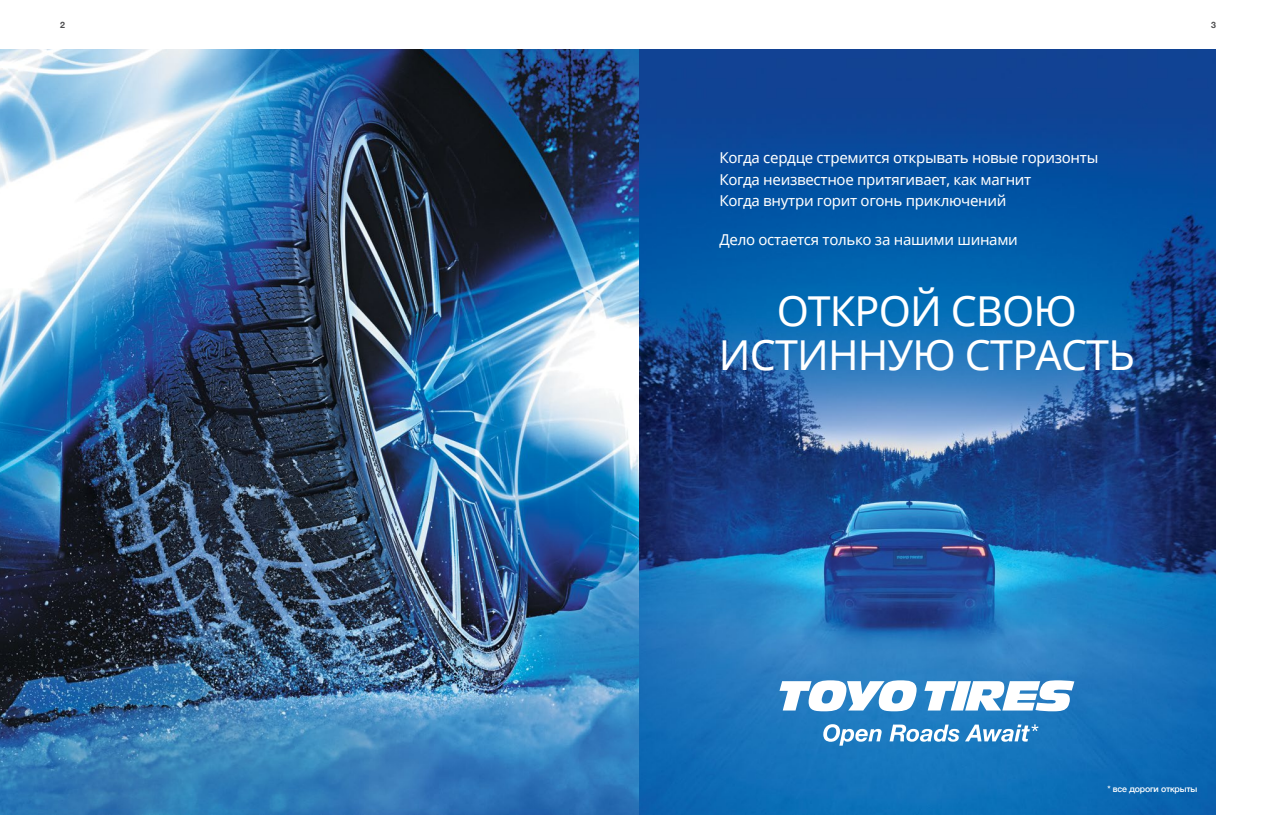
<style>
.page{position:relative;width:1276px;height:815px;background:#fff}
.page>*{position:absolute;margin:0;border:0;box-sizing:border-box;transform-origin:0 0}
.t1{font:41.25px/43.5px "Noto Sans";letter-spacing:-.02em;color:#fff;text-align:center}
.t2{font:15px/21.5px "Noto Sans";letter-spacing:-.02em;color:#fff}
.t3{font:500 8.75px "Helvetica Neue";letter-spacing:-.02em;color:#fff}
.t4{font:700 8.75px "Helvetica Neue";color:#4d4d4f}
</style>
<div class="page">
<img style="left:0;top:50px;width:1216px;height:765px">
<svg style="left:823px;top:724px;width:58px;height:22px"></svg>
<svg style="left:889px;top:725px;width:70px;height:17px"></svg>
<svg style="left:779px;top:680px;width:137px;height:31px"></svg>
<svg style="left:924px;top:680px;width:150px;height:31px"></svg>
<svg style="left:965px;top:724px;width:73px;height:18px"></svg>
<p class="t4" style="left:60px;top:18px;width:6px">2</p>
<p class="t4" style="left:1211px;top:18px;width:6px">3</p>
<p class="t2" style="left:719px;top:147px;width:380px">Когда сердце стремится открывать новые горизонты<br>Когда неизвестное притягивает, как магнит<br>Когда внутри горит огонь приключений</p>
<p class="t2" style="left:719px;top:230px;width:300px">Дело остается только за нашими шинами</p>
<h1 class="t1" style="left:719px;top:291px;width:417px">ОТКРОЙ СВОЮ<br>ИСТИННУЮ СТРАСТЬ</h1>
<p class="t3" style="left:1107px;top:782px;width:91px">* все дороги открыты</p>
</div>
